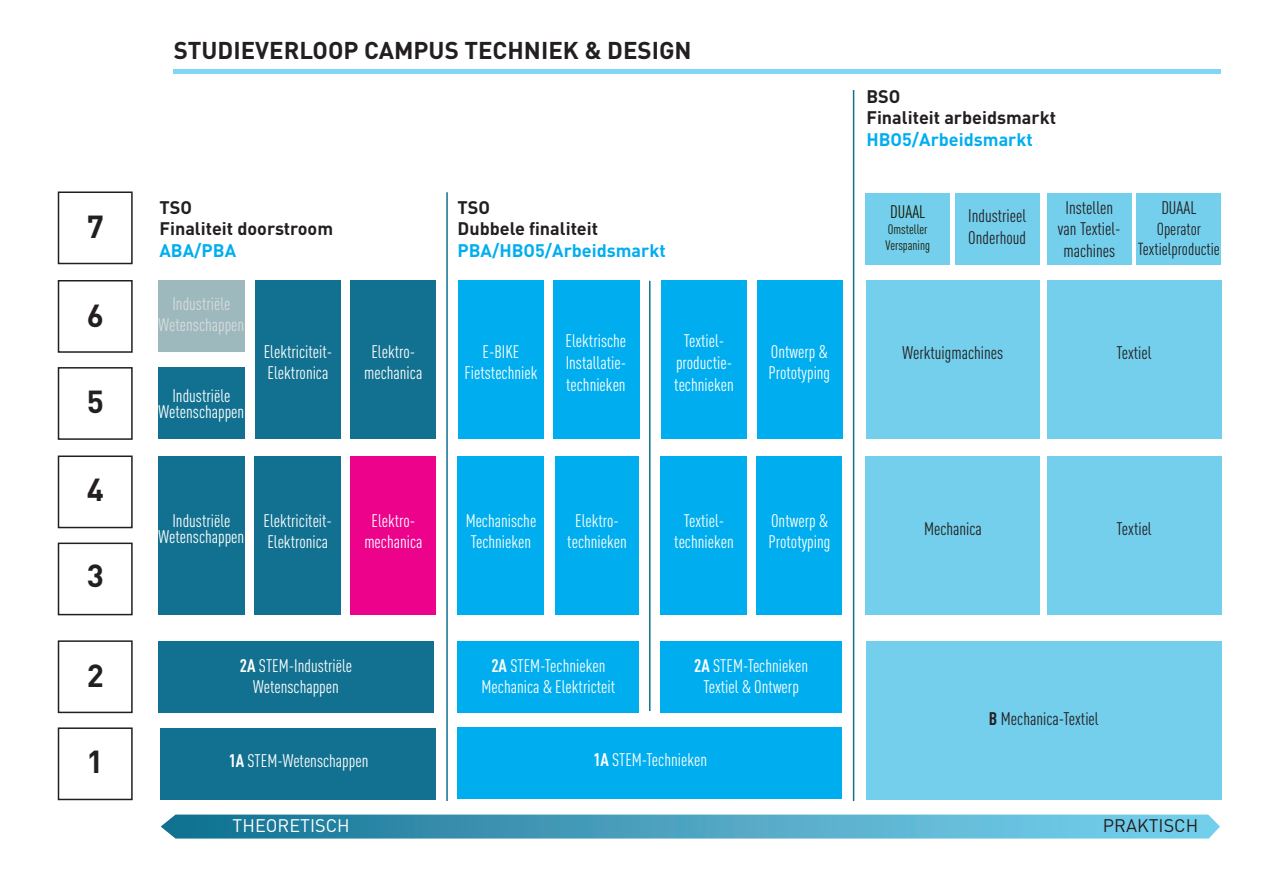
<style>
.page{position:relative;width:1263px;height:893px;background:#fff}
.page>*{position:absolute;margin:0;border:0;box-sizing:border-box;transform-origin:0 0}
.t1{font:700 31.5px "DINOT";color:#231f20}
.t2{font:700 24px "DINOT";color:#231f20}
.t3{font:condensed 18px/21.6px "DINOT";color:#fff;text-align:center}
.t4{font:condensed 18px/21.6px "DINOT";color:#231f20}
.t5{font:700 18px/21.6px "DINOT";color:#231f20}
.t6{font:700 18px "DINOT";color:#00aeef}
.t7{font:condensed 18px/21.6px "DINOT";color:#d9dcdd;text-align:center}
.t8{font:18px "DINOT";color:#fff}
.t9{font:18px "DINOT";color:#231f20}
.t10{font:condensed 18px "DINOT";color:#191a00}
.t11{font:condensed 17.25px/20.7px "DINOT";color:#231f20;text-align:center}
.t12{font:condensed 13.5px/16.2px "DINOT";color:#191a00}
.s1{font-weight:700}
</style>
<div class="page">
<hr style="left:173px;top:69px;width:1048px;height:4px;background:#80d6f7">
<div style="left:58px;top:727px;width:75px;height:73px;background:#fff;border:2px solid #231f20"></div>
<div style="left:58px;top:640px;width:75px;height:73px;background:#fff;border:2px solid #231f20"></div>
<div style="left:457px;top:641px;width:182px;height:71px;background:#00aeef"></div>
<div style="left:457px;top:456px;width:87px;height:159px;background:#00aeef"></div>
<div style="left:58px;top:543px;width:75px;height:72px;background:#fff;border:2px solid #231f20"></div>
<div style="left:58px;top:455px;width:75px;height:73px;background:#fff;border:2px solid #231f20"></div>
<div style="left:58px;top:367px;width:75px;height:73px;background:#fff;border:2px solid #231f20"></div>
<div style="left:58px;top:280px;width:75px;height:73px;background:#fff;border:2px solid #231f20"></div>
<div style="left:555px;top:456px;width:84px;height:159px;background:#00aeef"></div>
<div style="left:661px;top:456px;width:86px;height:159px;background:#00aeef"></div>
<div style="left:756px;top:456px;width:86px;height:159px;background:#00aeef"></div>
<div style="left:160px;top:728px;width:276px;height:71px;background:#127190"></div>
<div style="left:255px;top:456px;width:86px;height:159px;background:#127190"></div>
<div style="left:350px;top:456px;width:86px;height:159px;background:#ed028c"></div>
<div style="left:866px;top:641px;width:355px;height:158px;background:#73cfec"></div>
<div style="left:458px;top:281px;width:86px;height:158px;background:#00aeef"></div>
<div style="left:553px;top:281px;width:86px;height:158px;background:#00aeef"></div>
<div style="left:661px;top:281px;width:86px;height:158px;background:#00aeef"></div>
<div style="left:756px;top:281px;width:86px;height:158px;background:#00aeef"></div>
<div style="left:255px;top:281px;width:86px;height:158px;background:#127190"></div>
<div style="left:350px;top:281px;width:86px;height:158px;background:#127190"></div>
<div style="left:866px;top:281px;width:173px;height:158px;background:#73cfec"></div>
<hr style="left:446px;top:192px;width:2px;height:609px;background:#127190">
<hr style="left:853px;top:90px;width:1px;height:711px;background:#127190">
<div style="left:58px;top:191px;width:75px;height:73px;background:#fff;border:2px solid #231f20"></div>
<div style="left:1047px;top:193px;width:84px;height:71px;background:#73cfec"></div>
<div style="left:660px;top:641px;width:182px;height:71px;background:#00aeef"></div>
<div style="left:457px;top:727px;width:385px;height:72px;background:#00aeef"></div>
<hr style="left:649px;top:281px;width:1px;height:430px;background:#127190">
<svg style="left:161px;top:814px;width:1059px;height:24px;background:#50a6c3"></svg>
<div style="left:158px;top:641px;width:276px;height:71px;background:#127190"></div>
<div style="left:158px;top:456px;width:87px;height:159px;background:#127190"></div>
<div style="left:158px;top:368px;width:87px;height:71px;background:#127190"></div>
<div style="left:865px;top:193px;width:85px;height:71px;background:#73cfec"></div>
<div style="left:955px;top:193px;width:84px;height:71px;background:#73cfec"></div>
<div style="left:1047px;top:456px;width:174px;height:159px;background:#73cfec"></div>
<div style="left:1137px;top:193px;width:84px;height:71px;background:#73cfec"></div>
<div style="left:865px;top:456px;width:174px;height:159px;background:#73cfec"></div>
<div style="left:1047px;top:281px;width:174px;height:158px;background:#73cfec"></div>
<div style="left:158px;top:281px;width:87px;height:71px;background:#9eb9be"></div>
<h1 class="t1" style="left:87px;top:205px;width:19px">7</h1>
<h1 class="t1" style="left:87px;top:294px;width:19px">6</h1>
<h1 class="t1" style="left:87px;top:380px;width:19px">5</h1>
<h1 class="t1" style="left:87px;top:468px;width:19px">4</h1>
<h1 class="t1" style="left:87px;top:554px;width:19px">3</h1>
<h1 class="t1" style="left:87px;top:654px;width:19px">2</h1>
<h1 class="t1" style="left:87px;top:740px;width:19px">1</h1>
<h2 class="t2" style="left:174px;top:34px;width:519px">STUDIEVERLOOP CAMPUS TECHNIEK &amp; DESIGN</h2>
<p class="t5" style="left:159px;top:196px;width:175px">TSO<br>Finaliteit doorstroom</p>
<p class="t6" style="left:159px;top:238px;width:78px">ABA/PBA</p>
<p class="t7" style="left:159px;top:293px;width:87px">Industriële<br>Wetenschappen</p>
<p class="t3" style="left:159px;top:387px;width:87px;line-height:16.5px">Industriële<br>Wetenschappen</p>
<p class="t3" style="left:264px;top:341px;width:70px;text-align:left">Elektriciteit-<br>Elektronica</p>
<p class="t3" style="left:364px;top:341px;width:60px">Elektro&shy;mechanica</p>
<p class="t5" style="left:457px;top:196px;width:142px">TSO<br>Dubbele finaliteit</p>
<p class="t6" style="left:457px;top:238px;width:210px">PBA/HBO5/Arbeidsmarkt</p>
<p class="t3" style="left:464px;top:341px;width:74px">E-BIKE<br>Fietstechniek</p>
<p class="t3" style="left:566px;top:330px;width:62px;text-align:justify">Elektrische Installatie&shy;technieken</p>
<p class="t3" style="left:674px;top:330px;width:61px">Textiel&shy;productie&shy;technieken</p>
<p class="t3" style="left:768px;top:341px;width:63px;text-align:left">Ontwerp &amp;<br>Prototyping</p>
<p class="t3" style="left:159px;top:512px;width:87px;line-height:16.5px">Industriële<br>Wetenschappen</p>
<p class="t3" style="left:263px;top:510px;width:70px;text-align:left">Elektriciteit-<br>Elektronica</p>
<p class="t3" style="left:364px;top:510px;width:60px">Elektro&shy;mechanica</p>
<p class="t3" style="left:466px;top:510px;width:72px;text-align:left">Mechanische<br>Technieken</p>
<p class="t3" style="left:567px;top:510px;width:61px">Elektro&shy;technieken</p>
<p class="t3" style="left:674px;top:510px;width:61px">Textiel&shy;technieken</p>
<p class="t3" style="left:768px;top:510px;width:63px;text-align:left">Ontwerp &amp;<br>Prototyping</p>
<p class="t5" style="left:866px;top:85px;width:191px">BSO<br>Finaliteit arbeidsmarkt</p>
<p class="t6" style="left:866px;top:127px;width:168px">HBO5/Arbeidsmarkt</p>
<p class="t10" style="left:890px;top:201px;width:37px">DUAAL</p>
<p class="t12" style="left:885px;top:221px;width:46px">Omsteller<br>Verspaning</p>
<p class="t4" style="left:968px;top:205px;width:60px">Industrieel<br>Onderhoud</p>
<p class="t4" style="left:1058px;top:197px;width:64px;text-align:center">Instellen van Textiel&shy;machines</p>
<p class="t4" style="left:1161px;top:197px;width:37px">DUAAL</p>
<p class="t11" style="left:1138px;top:218px;width:84px">Operator<br>Textielproductie</p>
<p class="t4" style="left:902px;top:342px;width:102px">Werktuigmachines</p>
<p class="t4" style="left:1116px;top:342px;width:37px">Textiel</p>
<p class="t4" style="left:924px;top:518px;width:59px">Mechanica</p>
<p class="t4" style="left:1117px;top:518px;width:37px">Textiel</p>
<p class="t3" style="left:240px;top:654px;width:114px"><span class="s1">2A</span> STEM-Industriële<br>Wetenschappen</p>
<p class="t3" style="left:482px;top:654px;width:135px"><span class="s1">2A</span> STEM-Technieken<br>Mechanica &amp; Elektricteit</p>
<p class="t3" style="left:694px;top:654px;width:116px"><span class="s1">2A</span> STEM-Technieken<br>Textiel &amp; Ontwerp</p>
<p class="t3" style="left:229px;top:750px;width:141px"><span class="s1">1A</span> STEM-Wetenschappen</p>
<p class="t3" style="left:593px;top:749px;width:115px"><span class="s1">1A</span> STEM-Technieken</p>
<p class="t4" style="left:989px;top:708px;width:111px"><span class="s1">B</span> Mechanica-Textiel</p>
<p class="t8" style="left:233px;top:813px;width:119px">THEORETISCH</p>
<p class="t9" style="left:1103px;top:813px;width:97px">PRAKTISCH</p>
</div>
